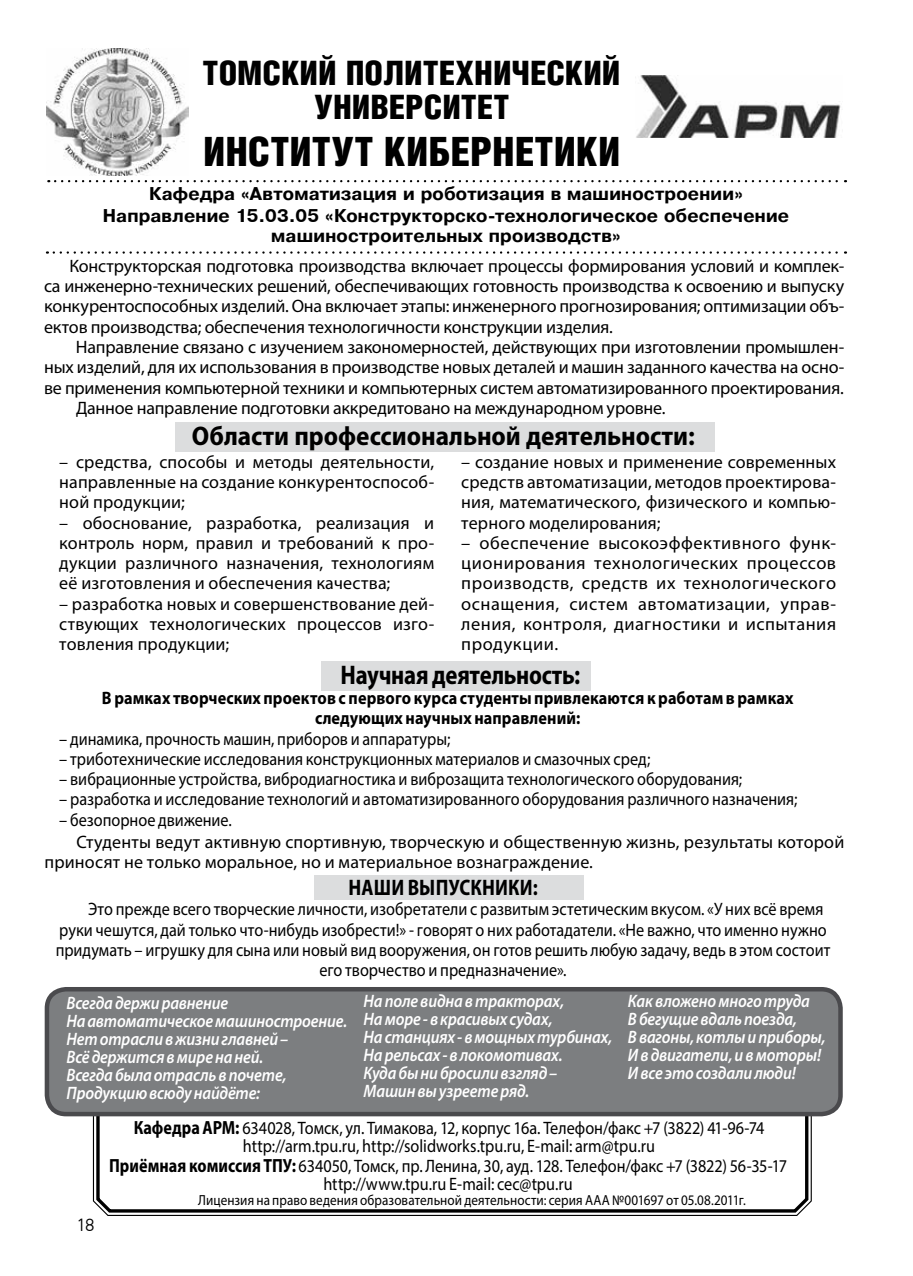
<style>
.page{position:relative;width:913px;height:1276px;background:#fff}
.page>*{position:absolute;margin:0;border:0;box-sizing:border-box;transform-origin:0 0}
.t1{font:40.5px "Helios Cond Black C";letter-spacing:.005em;color:#000}
.t2{font:33.75px "Helios Cond Black C";letter-spacing:.005em;color:#000}
.t3{font:700 semi-condensed 27px "Myriad Pro";color:#000}
.t4{font:700 semi-condensed 27px "Myriad Pro";color:#000;scale:.9 1}
.t5{font:700 semi-condensed 22.5px "Myriad Pro";letter-spacing:.08em;color:#000;scale:.9 1}
.t6{font:18px/20.2px "Myriad Pro";color:#000;text-align:justify}
.t7{font:18px/18px "Myriad Pro";color:#000;text-align:center;scale:.9 1}
.t8{font:italic 600 18px/18px "Myriad Pro";letter-spacing:-.01em;color:#fff;scale:.9 1}
.t9{font:700 18px/22.5px "Pragmatica Plain";letter-spacing:.015em;color:#000;text-align:center}
.t10{font:700 18px/20.2px "Myriad Pro";letter-spacing:.005em;color:#000;text-align:center;scale:.9 1}
.t11{font:300 18px "PF Din Display Pro";color:#000}
.t12{font:14.62px "Myriad Pro";letter-spacing:.005em;color:#000;scale:.9 1}
.s1{font-weight:700;font-stretch:semi-condensed;font-size:19.12px}
</style>
<div class="page">
<div style="left:175px;top:422px;width:539px;height:30px;background:#dcddde"></div>
<div style="left:321px;top:661px;width:269px;height:30px;background:#dcddde"></div>
<div style="left:314px;top:875px;width:270px;height:24px;background:#dcddde"></div>
<svg style="left:92px;top:1116px;width:720px;height:100px"></svg>
<svg style="left:95px;top:1116px;width:714px;height:98px"></svg>
<div style="left:47px;top:989px;width:793px;height:125px;background:#7c7e80;border-radius:19px"></div>
<div style="left:45px;top:987px;width:797px;height:129px;border:4px solid #4a4a4d;border-radius:19px"></div>
<svg style="left:54px;top:251px;width:791px;height:3px"></svg>
<img style="left:46px;top:48px;width:142px;height:127px">
<img style="left:636px;top:75px;width:205px;height:62px">
<svg style="left:55px;top:180px;width:790px;height:2px"></svg>
<h2 class="t2" style="left:203px;top:54px;width:36px">ТОМСКИЙ</h2>
<h2 class="t2" style="left:345px;top:54px;width:20px">ПОЛИ</h2>
<h2 class="t2" style="left:423px;top:54px;width:34px">ТЕХНИ</h2>
<h2 class="t2" style="left:511px;top:54px;width:37px">ЧЕСКИЙ</h2>
<h2 class="t2" style="left:314px;top:88px;width:19px">УНИВЕ</h2>
<h2 class="t2" style="left:405px;top:88px;width:105px">РСИТЕТ</h2>
<h1 class="t1" style="left:203px;top:129px;width:373px">ИНСТИТУТ КИБЕРНЕТИКИ</h1>
<p class="t9" style="left:103px;top:182px;width:687px">Кафедра «Автоматизация и роботизация в машиностроении»<br>Направление 15.03.05 «Конструкторско-технологическое обеспечение</p>
<p class="t9" style="left:271px;top:225px;width:351px">машиностроительных производств»</p>
<p class="t6" style="left:44px;top:255px;width:801px;text-indent:26px">Конструкторская подготовка производства включает процессы формирования условий и комплек&shy;са инженерно-технических решений, обеспечивающих готовность производства к освоению и выпуску конкурентоспособных изделий. Она включает этапы: инженерного прогнозирования; оптимизации объ&shy;ектов производства; обеспечения технологичности конструкции изделия.</p>
<p class="t6" style="left:76px;top:336px;width:769px">Направление связано с изучением закономерностей, действующих при изготовлении промышлен-</p>
<p class="t6" style="left:44px;top:357px;width:801px">ных изделий, для их использования в производстве новых деталей и машин заданного качества на осно-</p>
<p class="t6" style="left:44px;top:377px;width:800px">ве применения компьютерной техники и компьютерных систем автоматизированного проектирования.</p>
<p class="t6" style="left:76px;top:397px;width:590px">Данное направление подготовки аккредитовано на международном уровне.</p>
<p class="t6" style="left:59px;top:451px;width:376px">– средства, способы и методы деятельности, направленные на создание конкурентоспособ&shy;ной продукции;</p>
<p class="t6" style="left:59px;top:512px;width:376px">– обоснование, разработка, реализация и контроль норм, правил и требований к про&shy;дукции различного назначения, технологиям её изготовления и обеспечения качества;</p>
<p class="t6" style="left:59px;top:593px;width:376px">– разработка новых и совершенствование дей&shy;ствующих технологических процессов изго&shy;товления продукции;</p>
<h3 class="t3" style="left:192px;top:421px;width:504px">Области профессиональной деятельности:</h3>
<p class="t6" style="left:461px;top:451px;width:376px">– создание новых и применение современных средств автоматизации, методов проектирова&shy;ния, математического, физического и компью&shy;терного моделирования;</p>
<p class="t6" style="left:461px;top:532px;width:376px">– обеспечение высокоэффективного функ&shy;ционирования технологических процессов производств, средств их технологического оснащения, систем автоматизации, управ&shy;ления, контроля, диагностики и испытания продукции.</p>
<h3 class="t4" style="left:340px;top:659px;width:268px">Научная деятельность:</h3>
<p class="t10" style="left:102px;top:687px;width:769px">В рамках творческих проектов с первого курса студенты привлекаются к работам в рамках следующих научных направлений:</p>
<p class="t7" style="left:59px;top:729px;width:436px">– динамика, прочность машин, приборов и аппаратуры;</p>
<p class="t7" style="left:59px;top:749px;width:658px">– триботехнические исследования конструкционных материалов и смазочных сред;</p>
<p class="t7" style="left:59px;top:770px;width:760px">– вибрационные устройства, вибродиагностика и виброзащита технологического оборудования;</p>
<p class="t7" style="left:59px;top:790px;width:821px">– разработка и исследование технологий и автоматизированного оборудования различного назначения;</p>
<p class="t7" style="left:59px;top:810px;width:193px">– безопорное движение.</p>
<p class="t6" style="left:45px;top:831px;width:800px;text-indent:32px">Студенты ведут активную спортивную, творческую и общественную жизнь, результаты которой приносят не только моральное, но и материальное вознаграждение.</p>
<p class="t5" style="left:348px;top:875px;width:212px">Наши вы пускни ки:</p>
<p class="t7" style="left:88px;top:900px;width:818px">Это прежде всего творческие личности, изобретатели с развитым эстетическим вкусом. «У них всё время</p>
<p class="t7" style="left:59px;top:920px;width:853px">руки чешутся, дай только что-нибудь изобрести!» - говорят о них работадатели. «Не важно, что именно нужно</p>
<p class="t7" style="left:56px;top:940px;width:861px">придумать – игрушку для сына или новый вид вооружения, он готов решить любую задачу, ведь в этом состоит</p>
<p class="t7" style="left:319px;top:960px;width:276px">его творчество и предназначение».</p>
<p class="t8" style="left:66px;top:994px;width:313px">Всегда держи равнение<br>На автоматическое машиностроение.<br>Нет отрасли в жизни главней –<br>Всё держится в мире на ней.<br>Всегда была отрасль в почете,<br>Продукцию всюду найдёте:</p>
<p class="t7" style="left:134px;top:1118px;width:701px"><span class="s1">Кафедра АРМ:</span> 634028, Томск, ул. Тимакова, 12, корпус 16а. Телефон/факс +7 (3822) 41-96-74 http://arm.tpu.ru, http://solidworks.tpu.ru, E-mail: arm@tpu.ru</p>
<p class="t8" style="left:363px;top:991px;width:278px">На поле видна в тракторах,<br>На море - в красивых судах,<br>На станциях - в мощных турбинах,<br>На рельсах - в локомотивах.<br>Куда бы ни бросили взгляд –<br>Машин вы узреете ряд.</p>
<p class="t8" style="left:627px;top:991px;width:221px">Как вложено много труда<br>В бегущие вдаль поезда,<br>В вагоны, котлы и приборы,<br>И в двигатели, и в моторы!<br>И все это создали люди!</p>
<p class="t11" style="left:77px;top:1214px;width:19px">18</p>
<p class="t7" style="left:109px;top:1156px;width:754px"><span class="s1">Приёмная комиссия ТПУ:</span> 634050, Томск, пр. Ленина, 30, ауд. 128. Телефон/факс +7 (3822) 56-35-17 http://www.tpu.ru E-mail: cec@tpu.ru</p>
<p class="t12" style="left:198px;top:1191px;width:609px">Лицензия на право ведения образовательной деятельности: серия ААА №001697 от 05.08.2011г.</p>
</div>
